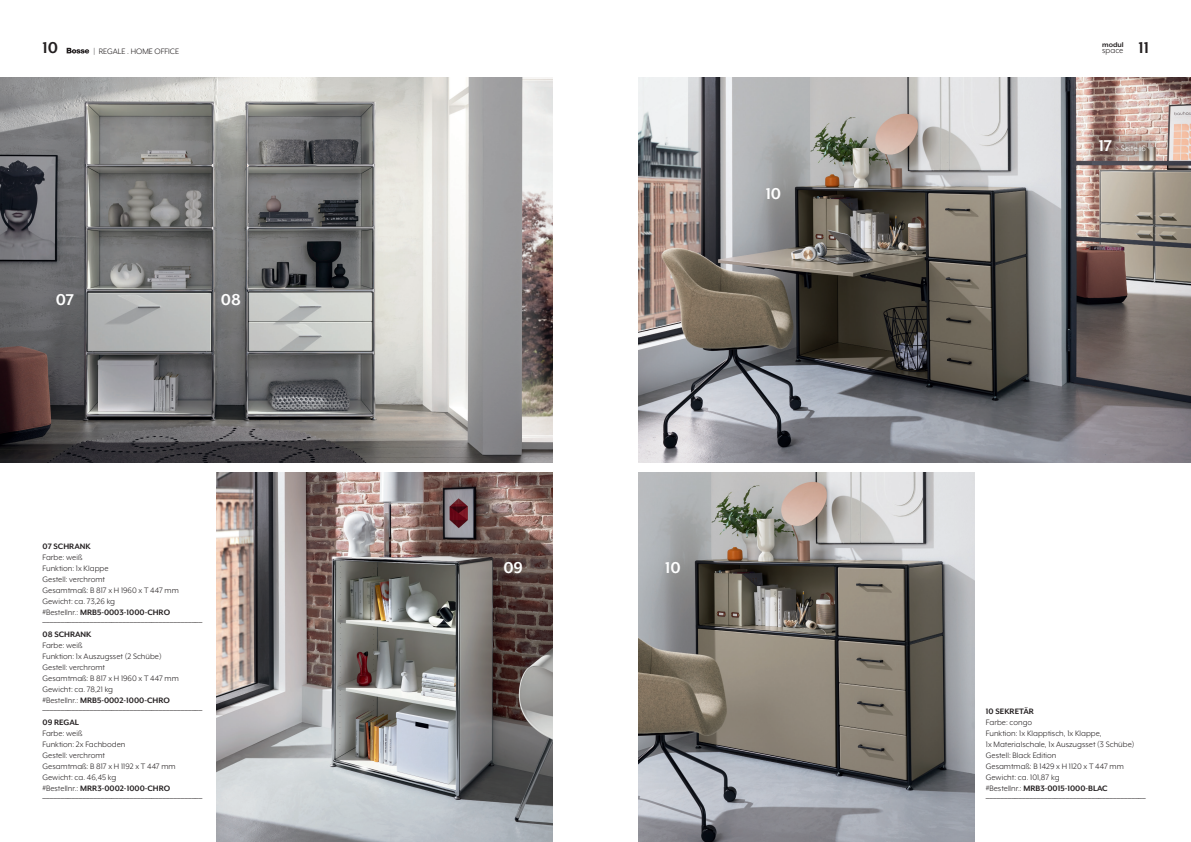
<style>
.page{position:relative;width:1191px;height:842px;background:#fff}
.page>*{position:absolute;margin:0;border:0;box-sizing:border-box;transform-origin:0 0}
.t1{font:700 18px "Mr Eaves XL Mod OT";letter-spacing:-.01em;color:#fff}
.t2{font:700 18px "Mr Eaves XL Mod OT";color:#231f20}
.t3{font:9px/11px "Mr Eaves XL Mod OT";color:#231f20}
.t4{font:9px/12px "Mr Eaves XL Mod OT";color:#231f20}
.t5{font:700 9px "Mr Eaves XL Mod OT";color:#231f20}
.t6{font:9px "Mr Eaves XL Mod OT";color:#fff}
.t7{font:700 8px "Mr Eaves XL Mod OT";color:#231f20}
.s1{font-weight:700}
.s2{font-weight:700;font-size:18px}
</style>
<div class="page">
<svg style="left:67px;top:48px;width:22px;height:6px"></svg>
<img style="left:216px;top:472px;width:337px;height:370px">
<img style="left:638px;top:472px;width:336px;height:370px">
<img style="left:0;top:78px;width:553px;height:384px">
<img style="left:638px;top:78px;width:553px;height:384px">
<div style="left:1085px;top:126px;width:74px;height:39px;background:#231f20;opacity:.75"></div>
<h1 class="t2" style="left:43px;top:38px;width:17px">10</h1>
<h1 class="t2" style="left:1138px;top:38px;width:12px">11</h1>
<p class="t7" style="left:1102px;top:41px;width:23px">modul</p>
<p class="t3" style="left:1102px;top:45px;width:23px">space</p>
<p class="t3" style="left:94px;top:45px;width:87px">| REGALE . HOME OFFICE</p>
<p class="t1" style="left:56px;top:290px;width:20px">07</p>
<p class="t1" style="left:221px;top:290px;width:21px">08</p>
<p class="t3" style="left:43px;top:541px;width:50px"><span class="s1">07 SCHRANK<br></span>Farbe: weiß</p>
<p class="t3" style="left:43px;top:563px;width:68px">Funktion: 1x Klappe</p>
<p class="t3" style="left:43px;top:574px;width:64px">Gestell: verchromt</p>
<p class="t3" style="left:43px;top:585px;width:138px">Gesamtmaß: B 817 x H 1960 x T 447 mm</p>
<p class="t3" style="left:43px;top:596px;width:129px">Gewicht: ca. 73,26 kg<br>#Bestellnr.: <span class="s1">MRB5-0003-1000-CHRO</span></p>
<p class="t4" style="left:43px;top:616px;width:161px">––––––––––––––––––––––––––––––––––––––––––––<br><span class="s1">08 SCHRANK</span></p>
<p class="t3" style="left:43px;top:640px;width:41px">Farbe: weiß</p>
<p class="t3" style="left:43px;top:651px;width:121px">Funktion: 1x Auszugsset (2 Schübe)</p>
<p class="t3" style="left:43px;top:662px;width:64px">Gestell: verchromt</p>
<p class="t3" style="left:43px;top:673px;width:138px">Gesamtmaß: B 817 x H 1960 x T 447 mm</p>
<p class="t3" style="left:43px;top:684px;width:129px">Gewicht: ca. 78,21 kg<br>#Bestellnr.: <span class="s1">MRB5-0002-1000-CHRO</span></p>
<p class="t4" style="left:43px;top:704px;width:161px">––––––––––––––––––––––––––––––––––––––––––––</p>
<p class="t5" style="left:43px;top:717px;width:38px">09 REGAL</p>
<p class="t3" style="left:43px;top:728px;width:41px">Farbe: weiß</p>
<p class="t3" style="left:43px;top:739px;width:84px">Funktion: 2x Fachboden</p>
<p class="t3" style="left:43px;top:750px;width:64px">Gestell: verchromt</p>
<p class="t3" style="left:43px;top:761px;width:135px">Gesamtmaß: B 817 x H 1192 x T 447 mm</p>
<p class="t3" style="left:43px;top:772px;width:129px">Gewicht: ca. 46,45 kg<br>#Bestellnr.: <span class="s1">MRR3-0002-1000-CHRO</span></p>
<p class="t4" style="left:43px;top:792px;width:161px">––––––––––––––––––––––––––––––––––––––––––––</p>
<p class="t1" style="left:765px;top:183px;width:17px">10</p>
<p class="t1" style="left:503px;top:557px;width:21px">09</p>
<p class="t1" style="left:665px;top:557px;width:17px">10</p>
<p class="t6" style="left:1098px;top:143px;width:49px"><span class="s2">17</span> &gt; Seite 16</p>
<p class="t5" style="left:986px;top:706px;width:50px">10 SEKRETÄR</p>
<p class="t3" style="left:986px;top:717px;width:48px">Farbe: congo</p>
<p class="t3" style="left:986px;top:728px;width:117px">Funktion: 1x Klapptisch, 1x Klappe,</p>
<p class="t3" style="left:986px;top:739px;width:150px">1x Materialschale, 1x Auszugsset (3 Schübe)</p>
<p class="t3" style="left:986px;top:750px;width:72px">Gestell: Black Edition</p>
<p class="t3" style="left:986px;top:761px;width:139px">Gesamtmaß: B 1429 x H 1120 x T 447 mm</p>
<p class="t3" style="left:986px;top:772px;width:123px">Gewicht: ca. 101,87 kg<br>#Bestellnr.: <span class="s1">MRB3-0015-1000-BLAC</span></p>
<p class="t4" style="left:986px;top:792px;width:161px">––––––––––––––––––––––––––––––––––––––––––––</p>
</div>
